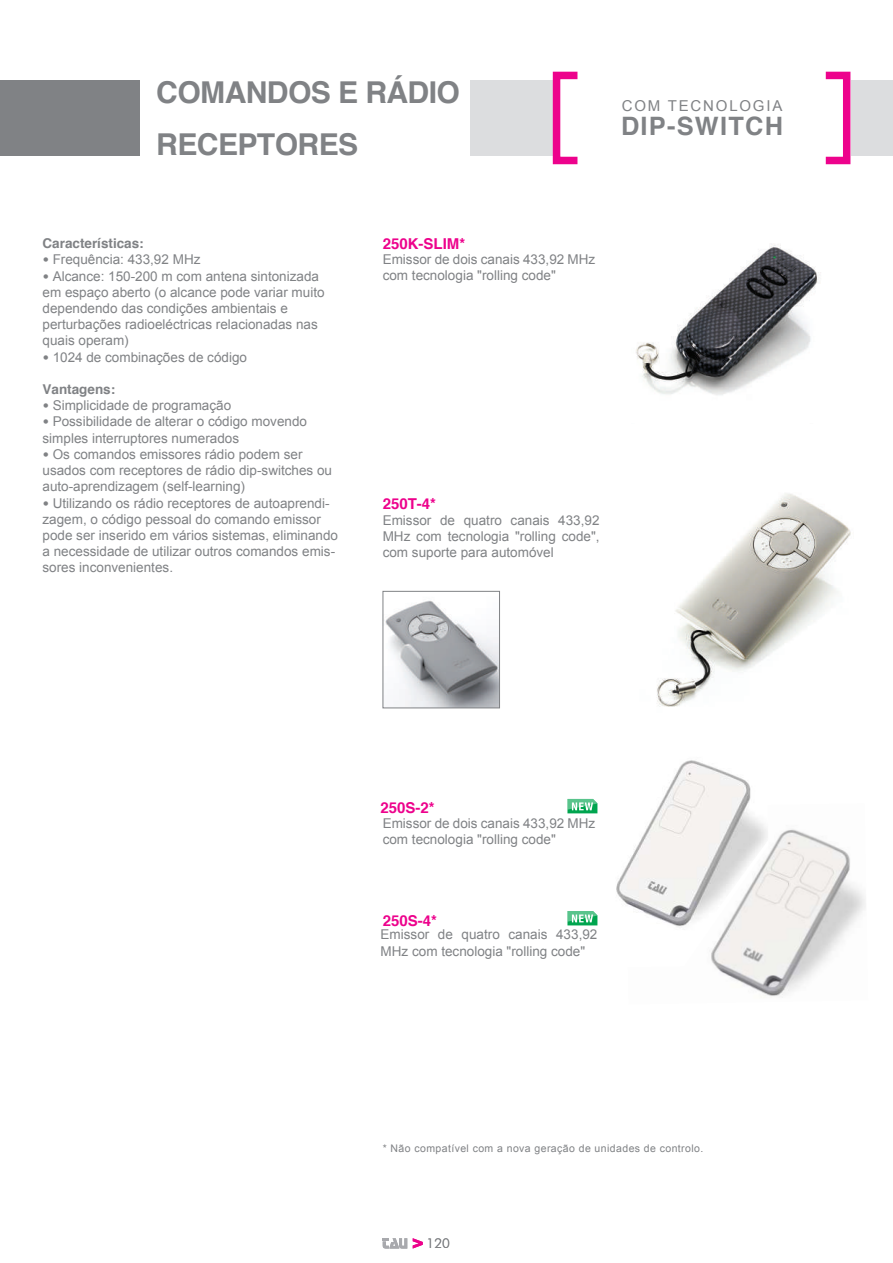
<style>
.page{position:relative;width:893px;height:1263px;background:#fff}
.page>*{position:absolute;margin:0;border:0;box-sizing:border-box;transform-origin:0 0}
.t1{font:700 30.15px/52.5px "Helvetica";letter-spacing:-.02em;color:#808285}
.t2{font:700 25.35px "Helvetica";letter-spacing:.05em;color:#808285}
.t3{font:700 15px "Helvetica";color:#ed028c}
.t4{font:15px "Arial";letter-spacing:.12em;color:#808285}
.t5{font:13.5px/16.2px "Arial";color:#808285}
.t6{font:700 13.5px "Helvetica";color:#808285}
.t7{font:300 13.5px "Futura BT";color:#808285}
.t8{font:10.5px "Arial";letter-spacing:.04em;color:#808285}
.s1{font-family:"DIN"}
</style>
<div class="page">
<svg style="left:413px;top:1238px;width:10px;height:10px"></svg>
<svg style="left:383px;top:1238px;width:24px;height:10px"></svg>
<div style="left:843px;top:80px;width:50px;height:76px;background:#dcdddf"></div>
<img style="left:657px;top:493px;width:194px;height:214px">
<div style="left:0;top:80px;width:140px;height:76px;background:#808285"></div>
<div style="left:471px;top:80px;width:86px;height:76px;background:#dcdddf"></div>
<div style="left:822px;top:72px;width:28px;height:92px;border:8px solid #ed028c"></div>
<div style="left:553px;top:72px;width:28px;height:92px;border:8px solid #ed028c"></div>
<img style="left:385px;top:600px;width:113px;height:106px">
<div style="left:383px;top:591px;width:117px;height:117px;border:1px solid #808285"></div>
<img style="left:616px;top:760px;width:135px;height:145px">
<img style="left:628px;top:803px;width:238px;height:195px">
<img style="left:636px;top:244px;width:185px;height:151px">
<svg style="left:567px;top:799px;width:30px;height:14px"></svg>
<svg style="left:567px;top:911px;width:30px;height:14px"></svg>
<h1 class="t1" style="left:156px;top:67px;width:305px">COMANDOS E RÁDIO<br>RECEPTORES</h1>
<p class="t4" style="left:622px;top:96px;width:162px">COM TECNOLOGIA</p>
<h2 class="t2" style="left:621px;top:106px;width:164px">DIP-SWITCH</h2>
<p class="t6" style="left:43px;top:233px;width:103px">Características:</p>
<p class="t5" style="left:43px;top:252px;width:159px"><span class="s1">•</span> Frequência: 433,92 MHz</p>
<p class="t5" style="left:43px;top:268px;width:284px"><span class="s1">•</span> Alcance: 150-200 m com antena sintonizada em espaço aberto (o alcance pode variar muito dependendo das condições ambientais e perturbações radioeléctricas relacionadas nas quais operam)</p>
<p class="t5" style="left:43px;top:349px;width:206px"><span class="s1">•</span> 1024 de combinações de código</p>
<p class="t6" style="left:43px;top:378px;width:74px">Vantagens:</p>
<p class="t5" style="left:43px;top:398px;width:190px"><span class="s1">•</span> Simplicidade de programação</p>
<p class="t5" style="left:43px;top:414px;width:266px"><span class="s1">•</span> Possibilidade de alterar o código movendo simples interruptores numerados</p>
<p class="t5" style="left:43px;top:446px;width:291px"><span class="s1">•</span> Os comandos emissores rádio podem ser usados com receptores de rádio dip-switches ou auto-aprendizagem (self-learning)</p>
<p class="t5" style="left:43px;top:495px;width:297px"><span class="s1">•</span> Utilizando os rádio receptores de autoaprendi&shy;zagem, o código pessoal do comando emissor pode ser inserido em vários sistemas, eliminando a necessidade de utilizar outros comandos emis&shy;sores inconvenientes.</p>
<p class="t3" style="left:383px;top:232px;width:84px">250K-SLIM*</p>
<p class="t5" style="left:383px;top:251px;width:214px">Emissor de dois canais 433,92 MHz com tecnologia "rolling code"</p>
<p class="t3" style="left:383px;top:491px;width:55px">250T-4*</p>
<p class="t5" style="left:383px;top:512px;width:218px;text-align:justify">Emissor de quatro canais 433,92<br>MHz com tecnologia "rolling code", com suporte para automóvel</p>
<p class="t3" style="left:381px;top:796px;width:56px">250S-2*</p>
<p class="t5" style="left:383px;top:815px;width:214px">Emissor de dois canais 433,92 MHz com tecnologia "rolling code"</p>
<p class="t3" style="left:383px;top:908px;width:56px">250S-4*</p>
<p class="t5" style="left:381px;top:927px;width:218px">Emissor de quatro canais 433,92<br>MHz com tecnologia "rolling code"</p>
<p class="t8" style="left:383px;top:1142px;width:322px">* Não compatível com a nova geração de unidades de controlo.</p>
<p class="t7" style="left:427px;top:1235px;width:25px">120</p>
</div>
